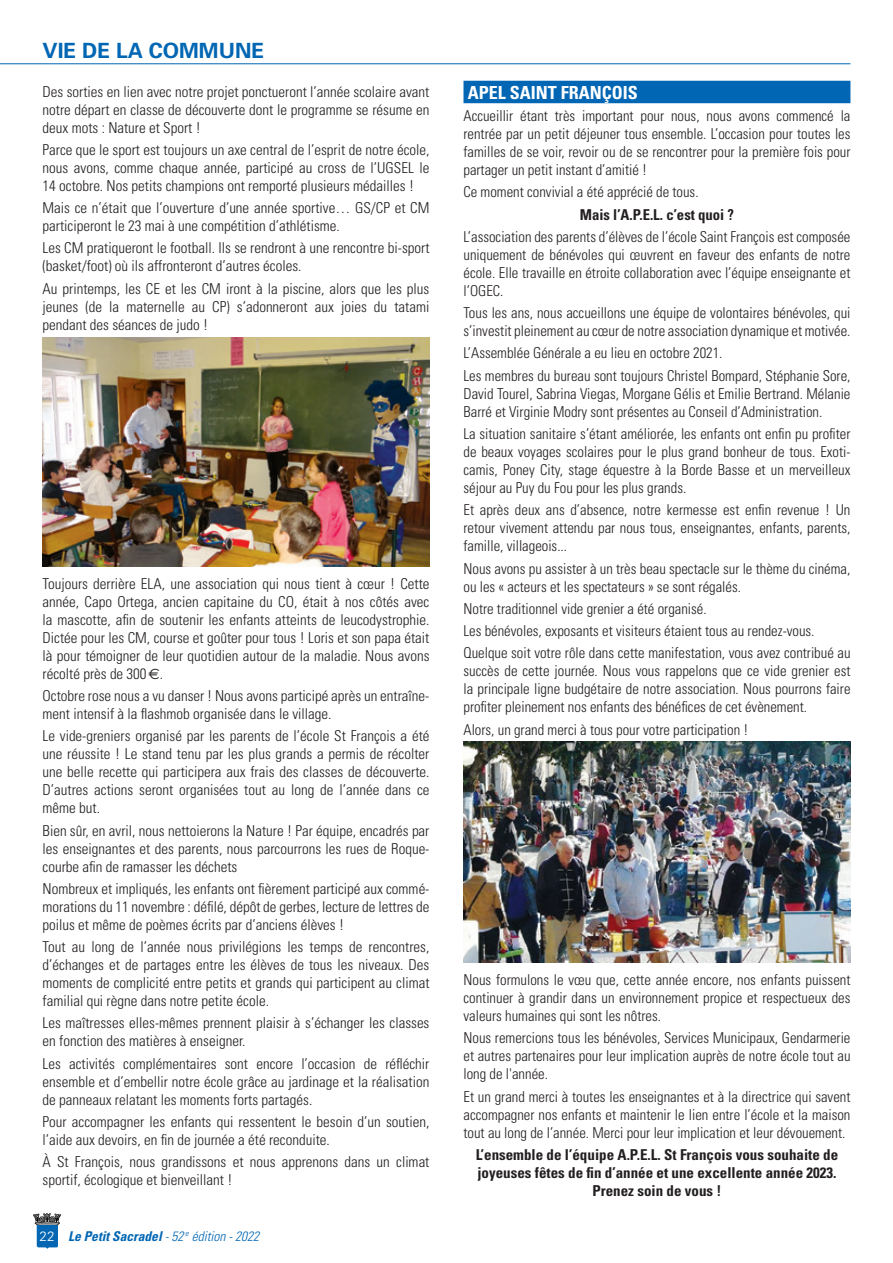
<style>
.page{position:relative;width:893px;height:1263px;background:#fff}
.page>*{position:absolute;margin:0;border:0;box-sizing:border-box;transform-origin:0 0}
.t1{font:700 21px "Univers";color:#0166b3}
.t2{font:700 condensed 18px "Univers";color:#fff}
.t3{font:300 condensed 15px/18px "Univers";color:#231f20;text-align:justify}
.t4{font:700 condensed 15px/18px "Univers";color:#231f20;text-align:center}
.t5{font:italic 700 condensed 13.5px "Univers";color:#0166b3}
.t6{font:300 13.5px "Univers";color:#fff}
.s1{font-family:"Euro Sans";font-weight:400;font-stretch:normal}
.s2{font-weight:300}
</style>
<div class="page">
<svg style="left:33px;top:1213px;width:28px;height:36px"></svg>
<hr style="left:0;top:63px;width:850px;height:1px;background:#0166b3">
<img style="left:43px;top:337px;width:386px;height:230px">
<div style="left:463px;top:81px;width:387px;height:22px;background:#0166b3"></div>
<img style="left:463px;top:742px;width:387px;height:221px">
<h1 class="t1" style="left:43px;top:37px;width:223px">VIE DE LA COMMUNE</h1>
<p class="t3" style="left:43px;top:82px;width:388px">Des sorties en lien avec notre projet ponctueront l’année scolaire avant notre départ en classe de découverte dont le programme se résume en deux mots : Nature et Sport !</p>
<p class="t3" style="left:43px;top:140px;width:388px">Parce que le sport est toujours un axe central de l’esprit de notre école, nous avons, comme chaque année, participé au cross de l’UGSEL le 14 octobre. Nos petits champions ont remporté plusieurs médailles !</p>
<p class="t3" style="left:43px;top:199px;width:388px">Mais ce n’était que l’ouverture d’une année sportive… GS/CP et CM participeront le 23 mai à une compétition d’athlétisme.</p>
<p class="t3" style="left:43px;top:239px;width:388px">Les CM pratiqueront le football. Ils se rendront à une rencontre bi-sport (basket/foot) où ils affronteront d’autres écoles.</p>
<p class="t3" style="left:43px;top:279px;width:388px">Au printemps, les CE et les CM iront à la piscine, alors que les plus jeunes (de la maternelle au CP) s’adonneront aux joies du tatami pendant des séances de judo !</p>
<p class="t3" style="left:43px;top:574px;width:388px">Toujours derrière ELA, une association qui nous tient à cœur ! Cette année, Capo Ortega, ancien capitaine du CO, était à nos côtés avec la mascotte, afin de soutenir les enfants atteints de leucodystrophie.<br>Dictée pour les CM, course et goûter pour tous ! Loris et son papa était là pour témoigner de leur quotidien autour de la maladie. Nous avons récolté près de 300<span class="s1">E</span>.</p>
<p class="t3" style="left:43px;top:687px;width:388px">Octobre rose nous a vu danser ! Nous avons participé après un entraîne&shy;ment intensif à la flashmob organisée dans le village.</p>
<p class="t3" style="left:43px;top:727px;width:388px">Le vide-greniers organisé par les parents de l’école St François a été une réussite ! Le stand tenu par les plus grands a permis de récolter une belle recette qui participera aux frais des classes de découverte.<br>D’autres actions seront organisées tout au long de l’année dans ce même but.</p>
<p class="t3" style="left:43px;top:821px;width:388px">Bien sûr, en avril, nous nettoierons la Nature ! Par équipe, encadrés par les enseignantes et des parents, nous parcourrons les rues de Roque&shy;courbe afin de ramasser les déchets</p>
<p class="t3" style="left:43px;top:879px;width:388px">Nombreux et impliqués, les enfants ont fièrement participé aux commé&shy;morations du 11 novembre : défilé, dépôt de gerbes, lecture de lettres de poilus et même de poèmes écrits par d’anciens élèves !</p>
<p class="t3" style="left:43px;top:938px;width:388px">Tout au long de l’année nous privilégions les temps de rencontres, d’échanges et de partages entre les élèves de tous les niveaux. Des moments de complicité entre petits et grands qui participent au climat familial qui règne dans notre petite école.</p>
<p class="t3" style="left:43px;top:1014px;width:388px">Les maîtresses elles-mêmes prennent plaisir à s’échanger les classes en fonction des matières à enseigner.</p>
<p class="t3" style="left:43px;top:1054px;width:388px">Les activités complémentaires sont encore l’occasion de réfléchir ensemble et d’embellir notre école grâce au jardinage et la réalisation de panneaux relatant les moments forts partagés.</p>
<p class="t3" style="left:43px;top:1112px;width:388px">Pour accompagner les enfants qui ressentent le besoin d’un soutien, l’aide aux devoirs, en fin de journée a été reconduite.</p>
<p class="t3" style="left:43px;top:1153px;width:388px">À St François, nous grandissons et nous apprenons dans un climat sportif, écologique et bienveillant !</p>
<p class="t6" style="left:40px;top:1228px;width:17px">22</p>
<p class="t5" style="left:68px;top:1227px;width:193px">Le Petit Sacradel <span class="s2">- 52</span> <sup>e</sup> <span class="s2">édition - 2022</span></p>
<p class="t2" style="left:468px;top:82px;width:172px">APEL SAINT FRANÇOIS</p>
<p class="t3" style="left:463px;top:107px;width:388px">Accueillir étant très important pour nous, nous avons commencé la rentrée par un petit déjeuner tous ensemble. L’occasion pour toutes les familles de se voir, revoir ou de se rencontrer pour la première fois pour partager un petit instant d’amitié !</p>
<p class="t3" style="left:463px;top:183px;width:237px">Ce moment convivial a été apprécié de tous.</p>
<p class="t4" style="left:580px;top:205px;width:156px">Mais l’A.P.E.L. c’est quoi ?</p>
<p class="t3" style="left:463px;top:227px;width:388px">L’association des parents d’élèves de l’école Saint François est composée uniquement de bénévoles qui œuvrent en faveur des enfants de notre école. Elle travaille en étroite collaboration avec l’équipe enseignante et l’OGEC.</p>
<p class="t3" style="left:463px;top:304px;width:388px">Tous les ans, nous accueillons une équipe de volontaires bénévoles, qui s’investit pleinement au cœur de notre association dynamique et motivée.</p>
<p class="t3" style="left:463px;top:342px;width:388px;line-height:22.2px">L’Assemblée Générale a eu lieu en octobre 2021.<br>Les membres du bureau sont toujours Christel Bompard, Stéphanie Sore,</p>
<p class="t3" style="left:463px;top:384px;width:388px">David Tourel, Sabrina Viegas, Morgane Gélis et Emilie Bertrand. Mélanie<br>Barré et Virginie Modry sont présentes au Conseil d’Administration.</p>
<p class="t3" style="left:463px;top:424px;width:388px">La situation sanitaire s’étant améliorée, les enfants ont enfin pu profiter de beaux voyages scolaires pour le plus grand bonheur de tous. Exoti&shy;camis, Poney City, stage équestre à la Borde Basse et un merveilleux séjour au Puy du Fou pour les plus grands.</p>
<p class="t3" style="left:463px;top:501px;width:388px">Et après deux ans d’absence, notre kermesse est enfin revenue ! Un retour vivement attendu par nous tous, enseignantes, enfants, parents, famille, villageois...</p>
<p class="t3" style="left:463px;top:559px;width:388px">Nous avons pu assister à un très beau spectacle sur le thème du cinéma, ou les « acteurs et les spectateurs » se sont régalés.</p>
<p class="t3" style="left:463px;top:597px;width:388px;line-height:22.2px;text-align:left">Notre traditionnel vide grenier a été organisé.<br>Les bénévoles, exposants et visiteurs étaient tous au rendez-vous.<br>Quelque soit votre rôle dans cette manifestation, vous avez contribué au</p>
<p class="t3" style="left:463px;top:662px;width:388px">succès de cette journée. Nous vous rappelons que ce vide grenier est la principale ligne budgétaire de notre association. Nous pourrons faire profiter pleinement nos enfants des bénéfices de cet évènement.</p>
<p class="t3" style="left:463px;top:720px;width:286px">Alors, un grand merci à tous pour votre participation !</p>
<p class="t3" style="left:463px;top:971px;width:388px">Nous formulons le vœu que, cette année encore, nos enfants puissent continuer à grandir dans un environnement propice et respectueux des valeurs humaines qui sont les nôtres.</p>
<p class="t3" style="left:463px;top:1029px;width:388px">Nous remercions tous les bénévoles, Services Municipaux, Gendarmerie et autres partenaires pour leur implication auprès de notre école tout au long de l'année.</p>
<p class="t3" style="left:463px;top:1087px;width:388px">Et un grand merci à toutes les enseignantes et à la directrice qui savent accompagner nos enfants et maintenir le lien entre l’école et la maison tout au long de l’année. Merci pour leur implication et leur dévouement.</p>
<p class="t4" style="left:476px;top:1145px;width:364px">L’ensemble de l’équipe A.P.E.L. St François vous souhaite de joyeuses fêtes de fin d’année et une excellente année 2023.<br>Prenez soin de vous !</p>
</div>
